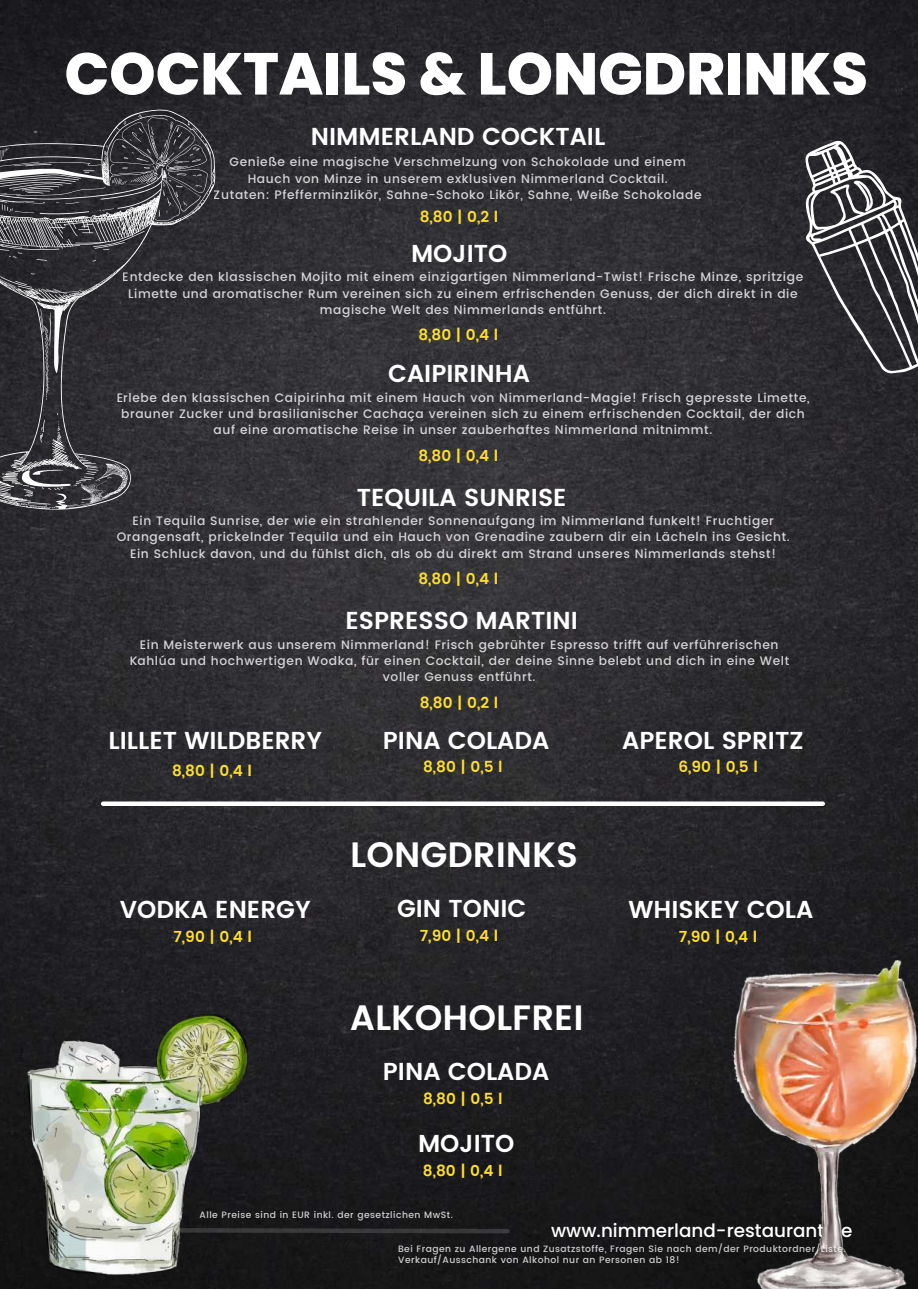
<style>
.page{position:relative;width:918px;height:1289px;background:#fff}
.page>*{position:absolute;margin:0;border:0;box-sizing:border-box;transform-origin:0 0}
.t1{font:800 58.95px "Poppins";color:#fff}
.t2{font:600 35.25px "Poppins";color:#fff}
.t3{font:600 24.45px "Poppins";color:#fff}
.t4{font:500 18.3px "Poppins";color:#fff}
.t5{font:600 15.3px "Poppins";color:#fede2d}
.t6{font:500 12.3px/16.4px "Poppins";letter-spacing:.05em;color:#fff;text-align:center}
.t7{font:500 9.15px/10.4px "Poppins";letter-spacing:.05em;color:#fff}
</style>
<div class="page">
<img style="left:0;top:0;width:918px;height:1288px">
<svg style="left:248px;top:1227px;width:262px;height:6px;background:#302f31"></svg>
<img style="left:27px;top:1014px;width:221px;height:260px">
<img style="left:732px;top:960px;width:184px;height:328px">
<svg style="left:103px;top:801px;width:720px;height:4px"></svg>
<svg style="left:802px;top:140px;width:116px;height:234px;background:#4d4c50"></svg>
<svg style="left:0;top:109px;width:215px;height:401px;background:#3e3d42"></svg>
<h1 class="t1" style="left:64px;top:40px;width:805px">COCKTAILS &amp; LONGDRINKS</h1>
<h3 class="t3" style="left:311px;top:118px;width:296px">NIMMERLAND COCKTAIL</h3>
<p class="t6" style="left:214px;top:154px;width:489px">Genieße eine magische Verschmelzung von Schokolade und einem<br>Hauch von Minze in unserem exklusiven Nimmerland Cocktail.<br>Zutaten: Pfefferminzlikör, Sahne-Schoko Likör, Sahne, Weiße Schokolade</p>
<p class="t5" style="left:420px;top:205px;width:80px">8,80 | 0,2 l</p>
<h3 class="t3" style="left:411px;top:235px;width:98px">MOJITO</h3>
<p class="t6" style="left:123px;top:269px;width:682px">Entdecke den klassischen Mojito mit einem einzigartigen Nimmerland-Twist! Frische Minze, spritzige<br>Limette und aromatischer Rum vereinen sich zu einem erfrischenden Genuss, der dich direkt in die magische Welt des Nimmerlands entführt.</p>
<p class="t5" style="left:418px;top:323px;width:81px">8,80 | 0,4 l</p>
<h3 class="t3" style="left:388px;top:355px;width:143px">CAIPIRINHA</h3>
<p class="t6" style="left:116px;top:389px;width:695px">Erlebe den klassischen Caipirinha mit einem Hauch von Nimmerland-Magie! Frisch gepresste Limette, brauner Zucker und brasilianischer Cachaça vereinen sich zu einem erfrischenden Cocktail, der dich auf eine aromatische Reise in unser zauberhaftes Nimmerland mitnimmt.</p>
<p class="t5" style="left:418px;top:443px;width:81px">8,80 | 0,4 l</p>
<h3 class="t3" style="left:357px;top:478px;width:211px">TEQUILA SUNRISE</h3>
<p class="t6" style="left:117px;top:512px;width:675px">Ein Tequila Sunrise, der wie ein strahlender Sonnenaufgang im Nimmerland funkelt! Fruchtiger<br>Orangensaft, prickelnder Tequila und ein Hauch von Grenadine zaubern dir ein Lächeln ins Gesicht.<br>Ein Schluck davon, und du fühlst dich, als ob du direkt am Strand unseres Nimmerlands stehst!</p>
<p class="t5" style="left:418px;top:567px;width:81px">8,80 | 0,4 l</p>
<h3 class="t3" style="left:346px;top:602px;width:234px">ESPRESSO MARTINI</h3>
<p class="t6" style="left:129px;top:636px;width:662px">Ein Meisterwerk aus unserem Nimmerland! Frisch gebrühter Espresso trifft auf verführerischen<br>Kahlúa und hochwertigen Wodka, für einen Cocktail, der deine Sinne belebt und dich in eine Welt voller Genuss entführt.</p>
<p class="t5" style="left:420px;top:690px;width:80px">8,80 | 0,2 l</p>
<h3 class="t3" style="left:108px;top:721px;width:215px">LILLET WILDBERRY</h3>
<h3 class="t3" style="left:383px;top:721px;width:168px">PINA COLADA</h3>
<p class="t5" style="left:172px;top:758px;width:81px">8,80 | 0,4 l</p>
<p class="t5" style="left:423px;top:755px;width:81px">8,80 | 0,5 l</p>
<h2 class="t2" style="left:350px;top:828px;width:229px">LONGDRINKS</h2>
<h3 class="t3" style="left:622px;top:721px;width:183px">APEROL SPRITZ</h3>
<p class="t5" style="left:678px;top:755px;width:81px">6,90 | 0,5 l</p>
<h3 class="t3" style="left:120px;top:891px;width:192px">VODKA ENERGY</h3>
<h3 class="t3" style="left:397px;top:890px;width:131px">GIN TONIC</h3>
<h3 class="t3" style="left:628px;top:891px;width:186px">WHISKEY COLA</h3>
<p class="t5" style="left:173px;top:924px;width:80px">7,90 | 0,4 l</p>
<p class="t5" style="left:420px;top:923px;width:80px">7,90 | 0,4 l</p>
<p class="t5" style="left:679px;top:924px;width:80px">7,90 | 0,4 l</p>
<h2 class="t2" style="left:350px;top:991px;width:235px">ALKOHOLFREI</h2>
<h3 class="t3" style="left:383px;top:1053px;width:168px">PINA COLADA</h3>
<p class="t5" style="left:423px;top:1086px;width:81px">8,80 | 0,5 l</p>
<h3 class="t3" style="left:418px;top:1124px;width:98px">MOJITO</h3>
<p class="t5" style="left:423px;top:1158px;width:81px">8,80 | 0,4 l</p>
<p class="t7" style="left:200px;top:1209px;width:255px">Alle Preise sind in EUR inkl. der gesetzlichen MwSt.</p>
<p class="t7" style="left:398px;top:1243px;width:449px">Bei Fragen zu Allergene und Zusatzstoffe, Fragen Sie nach dem/der Produktordner/Liste.<br>Verkauf/Ausschank von Alkohol nur an Personen ab 18!</p>
<h3 class="t4" style="left:551px;top:1219px;width:303px">www.nimmerland-restaurant.de</h3>
</div>
